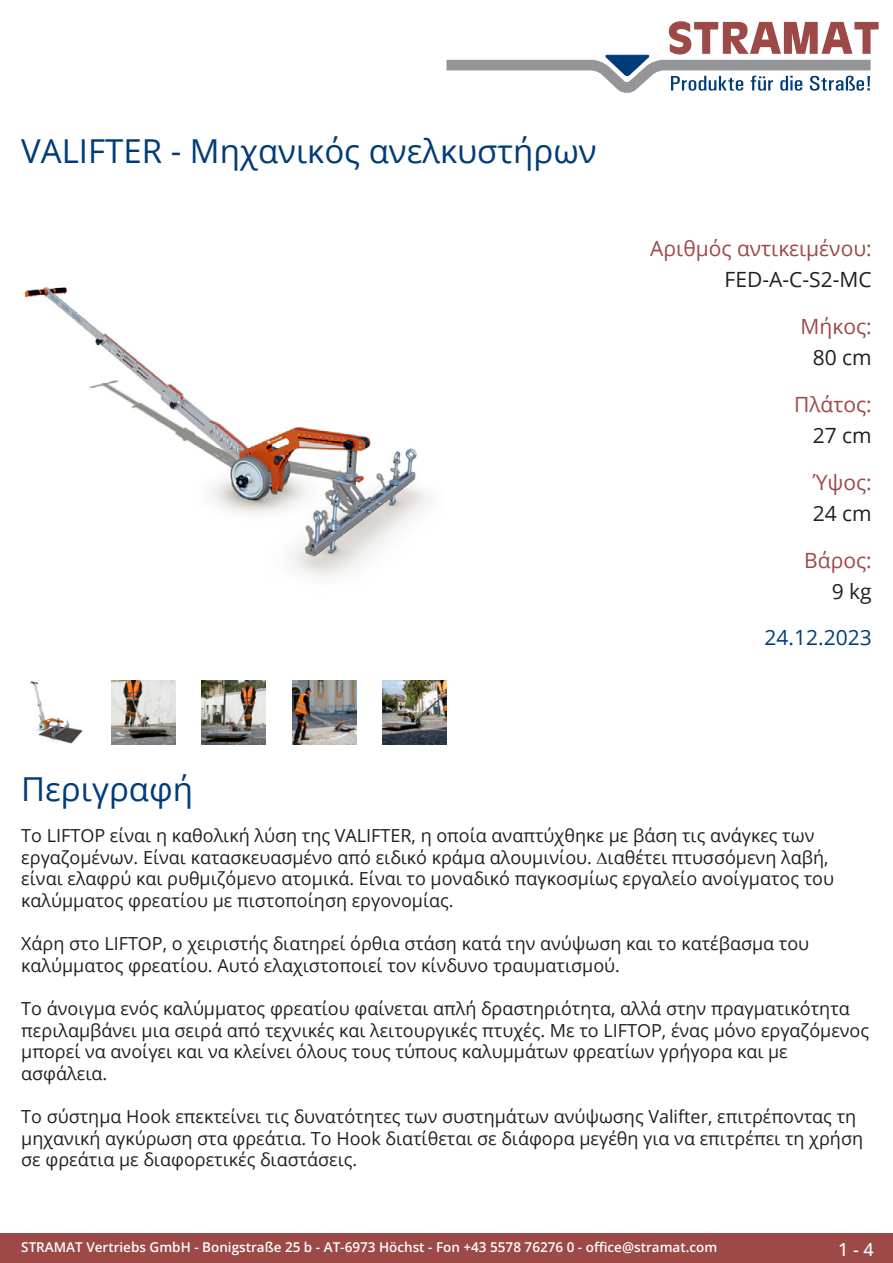
<style>
.page{position:relative;width:893px;height:1263px;background:#fff}
.page>*{position:absolute;margin:0;border:0;box-sizing:border-box;transform-origin:0 0}
.Produkttitel{font:33px "Open Sans";color:#003d78}
.TechDaten_Überschrif{font:21px "Open Sans";color:#9c4948}
.TechDaten_Inhalt{font:21px "Open Sans";color:#231f20}
.Erstellungsdatum{font:21px "Open Sans";color:#003d78}
.Beschreibung_Text{font:18px/21.6px "Open Sans";color:#231f20}
.t1{font:500 18px "Open Sans";color:#fff}
.t2{font:600 13.5px "Open Sans";color:#fff}
</style>
<div class="page">
<div style="left:0;top:1233px;width:893px;height:30px;background:#9c4948"></div>
<svg style="left:446px;top:21px;width:433px;height:72px"></svg>
<img style="left:24px;top:286px;width:406px;height:292px">
<img style="left:27px;top:681px;width:56px;height:63px">
<img style="left:112px;top:680px;width:63px;height:64px">
<img style="left:202px;top:680px;width:64px;height:64px">
<img style="left:292px;top:680px;width:64px;height:64px">
<img style="left:383px;top:680px;width:63px;height:64px">
<p class="Produkttitel" style="left:21px;top:128px;width:577px">VALIFTER - Μηχανικός ανελκυστήρων</p>
<p class="TechDaten_Überschrif" style="left:650px;top:234px;width:223px">Αριθμός αντικειμένου:</p>
<p class="TechDaten_Inhalt" style="left:725px;top:265px;width:149px">FED-A-C-S2-MC</p>
<p class="TechDaten_Überschrif" style="left:801px;top:312px;width:73px">Μήκος:</p>
<p class="TechDaten_Inhalt" style="left:813px;top:343px;width:61px">80 cm</p>
<p class="TechDaten_Überschrif" style="left:794px;top:390px;width:79px">Πλάτος:</p>
<p class="TechDaten_Inhalt" style="left:813px;top:421px;width:61px">27 cm</p>
<p class="TechDaten_Überschrif" style="left:813px;top:468px;width:60px">Ύψος:</p>
<p class="TechDaten_Inhalt" style="left:813px;top:499px;width:61px">24 cm</p>
<p class="TechDaten_Überschrif" style="left:804px;top:546px;width:69px">Βάρος:</p>
<p class="TechDaten_Inhalt" style="left:832px;top:577px;width:42px">9 kg</p>
<p class="Erstellungsdatum" style="left:764px;top:623px;width:109px">24.12.2023</p>
<p class="Produkttitel" style="left:21px;top:766px;width:173px">Περιγραφή</p>
<p class="Beschreibung_Text" style="left:21px;top:824px;width:814px">Το LIFTOP είναι η καθολική λύση της VALIFTER, η οποία αναπτύχθηκε με βάση τις ανάγκες των εργαζομένων. Είναι κατασκευασμένο από ειδικό κράμα αλουμινίου. ιαθέτει πτυσσόμενη λαβή, είναι ελαφρύ και ρυθμιζόμενο ατομικά. Είναι το μοναδικό παγκοσμίως εργαλείο ανοίγματος του καλύμματος φρεατίου με πιστοποίηση εργονομίας.</p>
<p class="Beschreibung_Text" style="left:21px;top:932px;width:789px">Χάρη στο LIFTOP, ο χειριστής διατηρεί όρθια στάση κατά την ανύψωση και το κατέβασμα του καλύμματος φρεατίου. Αυτό ελαχιστοποιεί τον κίνδυνο τραυματισμού.</p>
<p class="Beschreibung_Text" style="left:21px;top:997px;width:849px">Το άνοιγμα ενός καλύμματος φρεατίου φαίνεται απλή δραστηριότητα, αλλά στην πραγματικότητα περιλαμβάνει μια σειρά από τεχνικές και λειτουργικές πτυχές. Με το LIFTOP, ένας μόνο εργαζόμενος μπορεί να ανοίγει και να κλείνει όλους τους τύπους καλυμμάτων φρεατίων γρήγορα και με ασφάλεια.</p>
<p class="Beschreibung_Text" style="left:21px;top:1105px;width:843px">Το σύστημα Hook επεκτείνει τις δυνατότητες των συστημάτων ανύψωσης Valifter, επιτρέποντας τη μηχανική αγκύρωση στα φρεάτια. Το Hook διατίθεται σε διάφορα μεγέθη για να επιτρέπει τη χρήση σε φρεάτια με διαφορετικές διαστάσεις.</p>
<p class="t2" style="left:21px;top:1238px;width:698px">STRAMAT Vertriebs GmbH - Bonigstraße 25 b - AT-6973 Höchst - Fon +43 5578 76276 0 - office@stramat.com</p>
<p class="t1" style="left:838px;top:1237px;width:37px">1 - 4</p>
</div>
